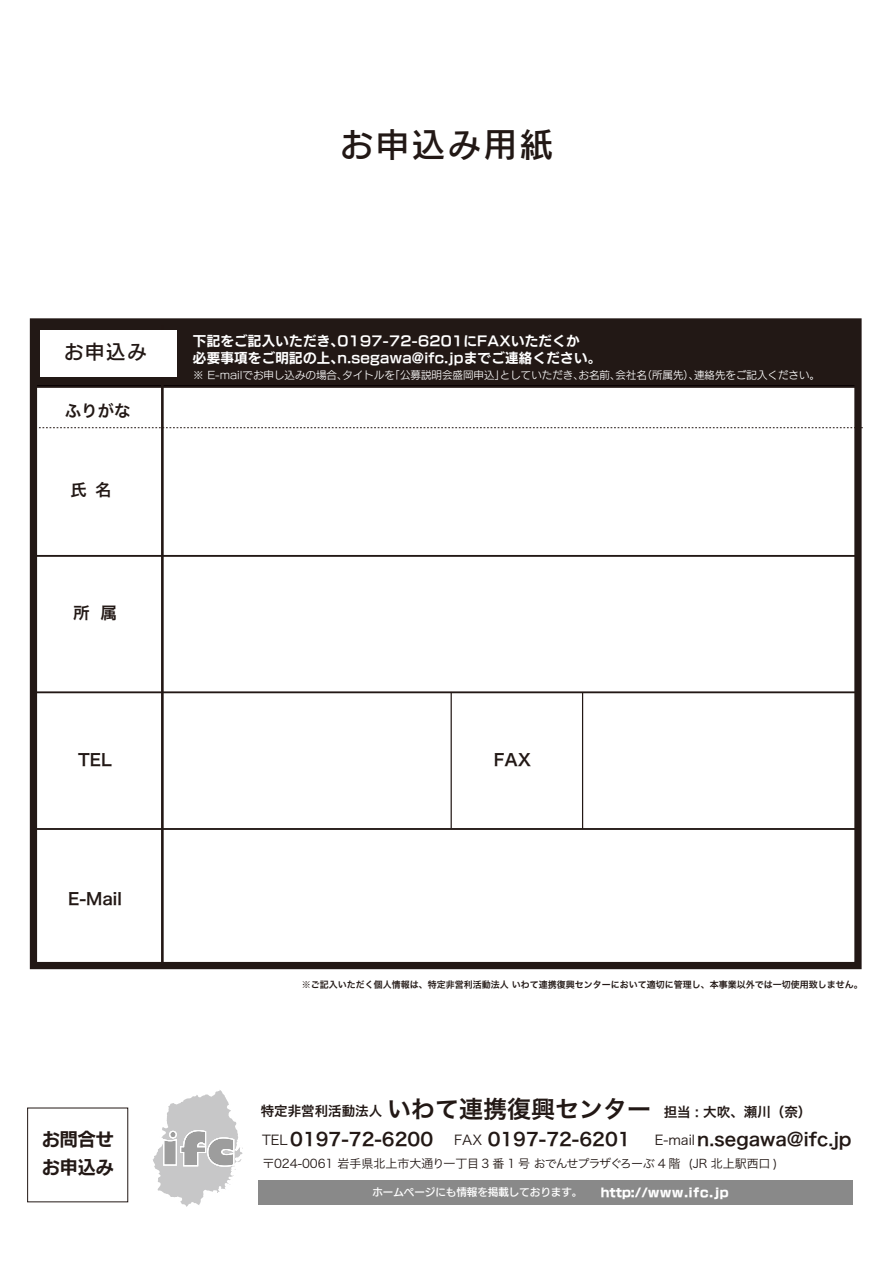
<style>
.page{position:relative;width:893px;height:1263px;background:#fff}
.page>*{position:absolute;margin:0;border:0;box-sizing:border-box;transform-origin:0 0}
.t1{font:32.7px "New Rodin Pro DB";letter-spacing:.1em;color:#221815}
.t2{font:24px "Hira Kaku Pro W6";color:#221815}
.t3{font:19.2px "New Rodin Pro DB";color:#221815}
.t4{font:18px "Hira Kaku Pro W6";color:#221815}
.t5{font:18px/27.8px "New Rodin Pro B";color:#221815}
.t6{font:16.5px "Hira Kaku Pro W6";color:#221815}
.t7{font:13.5px/17px "New Rodin Pro B";letter-spacing:.02em;color:#fff}
.t8{font:13.5px "Hira Kaku Pro W6";color:#221815}
.t9{font:12px "Hira Kaku Pro W3";color:#221815}
.t10{font:12px "New Rodin Pro EB";letter-spacing:.075em;color:#fff}
.t11{font:10.5px "New Rodin Pro M";color:#fff}
.t12{font:10.5px "New Rodin Pro DB";color:#fff}
.t13{font:9.15px "Hira Kaku Pro W6";color:#221815}
.s1{font-size:13.5px}
.s2{font-family:"Hira Kaku Pro W3";font-size:13.5px}
</style>
<div class="page">
<div style="left:258px;top:1181px;width:595px;height:24px;background:#898989"></div>
<svg style="left:153px;top:1090px;width:90px;height:117px"></svg>
<div style="left:38px;top:326px;width:816px;height:59px;background:#221815"></div>
<hr style="left:34px;top:385px;width:824px;height:1px;background:#070001">
<hr style="left:161px;top:322px;width:3px;height:643px;background:#221714">
<svg style="left:39px;top:427px;width:824px;height:1px"></svg>
<div style="left:30px;top:318px;width:832px;height:651px;border:7px solid #221815"></div>
<div style="left:40px;top:330px;width:137px;height:46px;background:#fff"></div>
<hr style="left:451px;top:692px;width:1px;height:136px;background:#221714">
<hr style="left:582px;top:692px;width:1px;height:137px;background:#221714">
<div style="left:33px;top:386px;width:826px;height:171px;border:2px solid #221815"></div>
<div style="left:33px;top:555px;width:826px;height:138px;border:2px solid #221815"></div>
<div style="left:33px;top:692px;width:826px;height:138px;border:2px solid #221815"></div>
<div style="left:33px;top:828px;width:826px;height:138px;border:2px solid #221815"></div>
<h1 class="t1" style="left:340px;top:116px;width:214px">お申込み用紙</h1>
<h3 class="t3" style="left:64px;top:335px;width:84px">お申込み</h3>
<p class="t7" style="left:193px;top:331px;width:410px">下記をご記入いただき、0197-72-6201にFAXいただくか<br>必要事項をご明記の上、n.segawa@ifc.jpまでご連絡ください。</p>
<p class="t6" style="left:65px;top:396px;width:67px">ふりがな</p>
<p class="t6" style="left:71px;top:475px;width:42px">氏名</p>
<p class="t6" style="left:73px;top:598px;width:45px">所 属</p>
<p class="t6" style="left:78px;top:745px;width:35px">TEL</p>
<p class="t6" style="left:68px;top:884px;width:55px">E-Mail</p>
<h3 class="t5" style="left:42px;top:1124px;width:73px">お問合せお申込み</h3>
<p class="t11" style="left:193px;top:366px;width:628px">※ E-mailでお申し込みの場合、タイトルを「公募説明会盛岡申込」としていただき、お名前、会社名（所属先）、連絡先をご記入ください。</p>
<p class="t6" style="left:494px;top:745px;width:39px">FAX</p>
<p class="t13" style="left:302px;top:976px;width:562px">※ご記入いただく個人情報は、特定非営利活動法人 いわて連携復興センターにおいて適切に管理し、本事業以外では一切使用致しません。</p>
<h2 class="t2" style="left:261px;top:1087px;width:392px"><span class="s1">特定非営利活動法人</span>いわて連携復興センター</h2>
<p class="t9" style="left:263px;top:1152px;width:516px">〒024-0061 岩手県北上市大通り一丁目 3 番 1 号 おでんせプラザぐろーぶ 4 階 (JR 北上駅西口 )</p>
<p class="t8" style="left:664px;top:1099px;width:149px">担当 : 大吹、瀬川（奈）</p>
<h3 class="t4" style="left:262px;top:1122px;width:370px"><span class="s2">TEL</span> 0197-72-6200 <span class="s2">FAX</span> 0197-72-6201</h3>
<h3 class="t4" style="left:655px;top:1122px;width:198px"><span class="s2">E-mail</span> n.segawa@ifc.jp</h3>
<p class="t12" style="left:372px;top:1183px;width:211px">ホームページにも情報を掲載しております。</p>
<p class="t10" style="left:601px;top:1182px;width:129px">http://www.ifc.jp</p>
</div>
